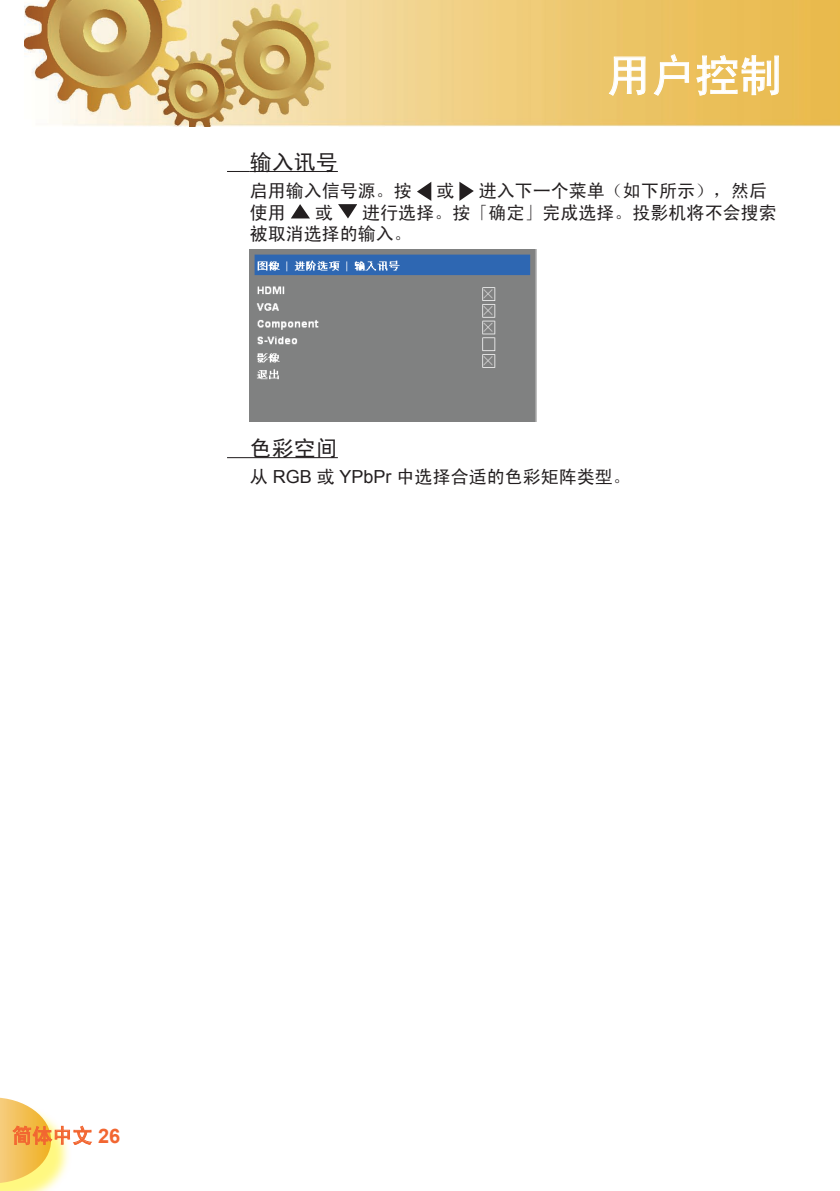
<style>
.page{position:relative;width:840px;height:1191px;background:#fff}
.page>*{position:absolute;margin:0;border:0;box-sizing:border-box;transform-origin:0 0}
.t1{font:44px "Sim Hei";color:#fff}
.t2{font:22px "Sim Hei";color:#231f20}
.t3{font:20px "Sim Hei";color:#f26631}
.t4{font:18px/21.6px "Sim Hei";color:#231f20}
.s1{font-family:"Arial"}
.s2{font-family:"Arial";font-weight:700}
</style>
<div class="page">
<img style="left:24px;top:0;width:816px;height:126px">
<div style="left:0;top:1099px;width:74px;height:92px;background:#fff200;opacity:.5"></div>
<svg style="left:0;top:1097px;width:92px;height:86px"></svg>
<svg style="left:607px;top:56px;width:38px;height:41px;background:#efd086"></svg>
<svg style="left:652px;top:54px;width:37px;height:42px;background:#edc975"></svg>
<svg style="left:695px;top:54px;width:84px;height:42px;background:#eecc7c"></svg>
<svg style="left:227px;top:171px;width:23px;height:1px"></svg>
<hr style="left:250px;top:171px;width:88px;height:1px;background:#231f20">
<hr style="left:227px;top:457px;width:111px;height:1px;background:#231f20">
<svg style="left:417px;top:182px;width:14px;height:18px"></svg>
<svg style="left:459px;top:182px;width:14px;height:18px"></svg>
<svg style="left:291px;top:204px;width:18px;height:14px"></svg>
<svg style="left:338px;top:204px;width:18px;height:14px"></svg>
<img style="left:249px;top:249px;width:287px;height:172px">
<h1 class="t1" style="left:606px;top:53px;width:177px">用户控制</h1>
<p class="t2" style="left:250px;top:151px;width:89px">输入讯号</p>
<p class="t4" style="left:249px;top:180px;width:163px">启用输入信号源。按</p>
<p class="t4" style="left:436px;top:180px;width:19px">或</p>
<p class="t4" style="left:478px;top:180px;width:289px">进入下一个菜单（如下所示），然后</p>
<p class="t4" style="left:249px;top:201px;width:37px">使用</p>
<p class="t4" style="left:315px;top:201px;width:19px">或</p>
<p class="t4" style="left:249px;top:201px;width:528px;text-indent:112px">进行选择。按「确定」完成选择。投影机将不会搜索被取消选择的输入。</p>
<p class="t2" style="left:250px;top:437px;width:89px">色彩空间</p>
<p class="t4" style="left:249px;top:466px;width:382px">从 <span class="s1">RGB</span> 或 <span class="s1">YPbPr</span> 中选择合适的色彩矩阵类型。</p>
<p class="t3" style="left:12px;top:1125px;width:109px">简体中文 <span class="s2">26</span></p>
</div>
